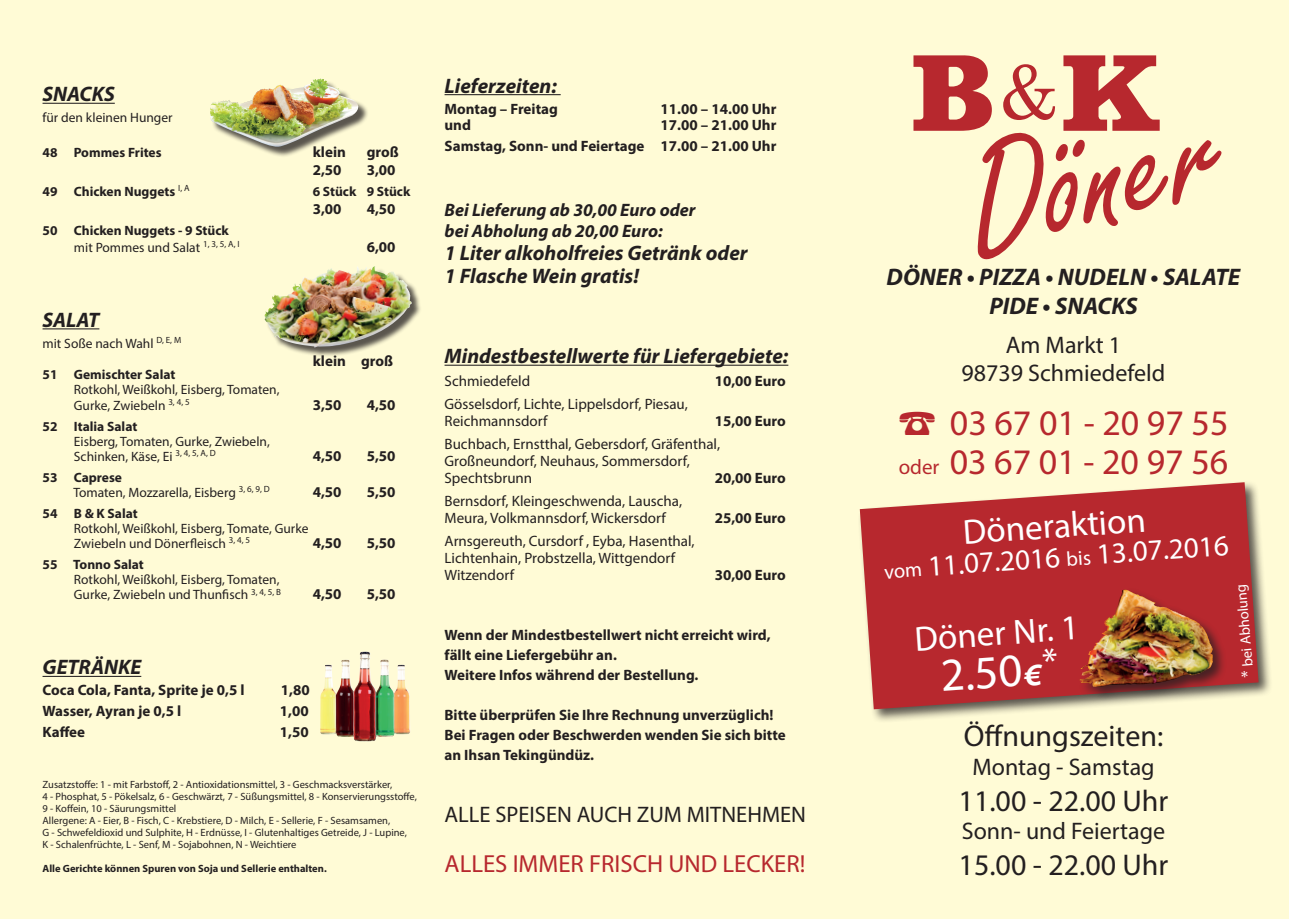
<style>
.page{position:relative;width:1289px;height:919px;background:#fff}
.page>*{position:absolute;margin:0;border:0;box-sizing:border-box;transform-origin:0 0}
.t1{font:170.55px "Freestyle Scr D";color:#b7282e}
.t2{font:73.95px "Century";color:#b7282e}
.t3{font:46.8px "Myriad Pro";color:#fff}
.t4{font:36px/39px "Myriad Pro";color:#b7282e;text-align:right}
.t5{font:35.1px "Myriad Pro";color:#fff}
.t6{font:30px "Myriad Pro";color:#231f20}
.t7{font:29.25px "Myriad Pro";color:#fff}
.t8{font:24.75px "Myriad Pro";color:#b7282e}
.t9{font:24px/28.8px "Myriad Pro";color:#231f20;text-align:center}
.t10{font:italic 700 24px/28.8px "Myriad Pro";color:#231f20;text-align:center}
.t11{font:22.5px "Myriad Pro";color:#231f20}
.t12{font:italic 700 21px/23px "Myriad Pro";color:#231f20}
.t13{font:italic 700 18px/21.5px "Myriad Pro";color:#231f20}
.t14{font:700 15px/20px "Myriad Pro";color:#231f20}
.t15{font:15px/17px "Myriad Pro";color:#231f20}
.t16{font:14.7px "Myriad Pro";color:#fff}
.t17{font:13.5px/15px "Myriad Pro";color:#231f20}
.t18{font:700 13.5px/16.5px "Myriad Pro";color:#231f20}
.t19{font:10.5px/12px "Myriad Pro";color:#231f20}
.t20{font:700 10.5px "Myriad Pro";color:#231f20}
.s1{font-weight:400}
.s2{font-weight:700}
.s3{font-size:21px}
.s4{font-size:20.4px}
.s5{font-weight:600;font-style:italic;font-size:37.95px}
.s6{font-size:17.55px}
</style>
<div class="page">
<div style="left:0;top:0;width:1288px;height:918px;background:#fffbd6"></div>
<hr style="left:43px;top:103px;width:72px;height:1px;background:#231f20">
<hr style="left:43px;top:328px;width:56px;height:1px;background:#231f20">
<hr style="left:43px;top:675px;width:98px;height:2px;background:#231f20">
<hr style="left:444px;top:94px;width:116px;height:1px;background:#231f20">
<hr style="left:444px;top:364px;width:344px;height:2px;background:#231f20">
<div style="left:212px;top:80px;width:157px;height:77px;background:#231f20;opacity:.75"></div>
<img style="left:229px;top:79px;width:90px;height:26px">
<div style="left:266px;top:268px;width:156px;height:90px;background:#231f20;opacity:.75"></div>
<img style="left:264px;top:268px;width:148px;height:79px">
<div style="left:857px;top:480px;width:415px;height:243px;background:#231f20;opacity:.75"></div>
<svg style="left:859px;top:482px;width:399px;height:227px;fill:#b7282e"></svg>
<div style="left:1078px;top:587px;width:149px;height:114px;background:#231f20;opacity:.75"></div>
<img style="left:1101px;top:589px;width:23px;height:47px">
<svg style="left:913px;top:55px;width:78px;height:76px"></svg>
<svg style="left:1063px;top:55px;width:96px;height:76px"></svg>
<img style="left:320px;top:651px;width:90px;height:90px">
<h3 class="t12" style="left:43px;top:82px;width:74px">SNACKS</h3>
<p class="t17" style="left:43px;top:110px;width:132px">für den kleinen Hunger</p>
<p class="t18" style="left:43px;top:143px;width:121px">48 Pommes Frites</p>
<p class="t14" style="left:313px;top:141px;width:35px">klein</p>
<p class="t14" style="left:367px;top:141px;width:34px">groß</p>
<p class="t14" style="left:313px;top:159px;width:30px">2,50</p>
<p class="t14" style="left:367px;top:159px;width:30px">3,00</p>
<p class="t18" style="left:43px;top:183px;width:149px">49 Chicken Nuggets <sup>I,</sup> <sup>A</sup></p>
<p class="t18" style="left:313px;top:183px;width:99px">6 Stück 9 Stück</p>
<p class="t14" style="left:313px;top:198px;width:30px">3,00</p>
<p class="t14" style="left:367px;top:198px;width:30px">4,50</p>
<p class="t18" style="left:74px;top:222px;width:167px;text-indent:-31px">50 Chicken Nuggets - 9 Stück <span class="s1">mit Pommes und Salat</span> <sup>1,</sup> <sup>3,</sup> <sup>5,</sup> <sup>A,</sup> <sup>I</sup></p>
<p class="t14" style="left:367px;top:236px;width:30px">6,00</p>
<h3 class="t12" style="left:43px;top:307px;width:58px">SALAT</h3>
<p class="t17" style="left:43px;top:335px;width:140px">mit Soße nach Wahl <sup>D,</sup> <sup>E,</sup> <sup>M</sup></p>
<p class="t18" style="left:43px;top:366px;width:134px">51 Gemischter Salat</p>
<p class="t17" style="left:74px;top:382px;width:207px">Rotkohl, Weißkohl, Eisberg, Tomaten,<br>Gurke, Zwiebeln <sup>3,</sup> <sup>4,</sup> <sup>5</sup></p>
<p class="t18" style="left:43px;top:417px;width:96px">52 Italia Salat</p>
<p class="t17" style="left:74px;top:433px;width:197px">Eisberg, Tomaten, Gurke, Zwiebeln,<br>Schinken, Käse, Ei <sup>3,</sup> <sup>4,</sup> <sup>5,</sup> <sup>A,</sup> <sup>D</sup></p>
<p class="t17" style="left:73px;top:469px;width:198px;text-indent:-31px"><span class="s2">53 Caprese<br></span>Tomaten, Mozzarella, Eisberg <sup>3,</sup> <sup>6,</sup> <sup>9,</sup> <sup>D</sup></p>
<p class="t14" style="left:313px;top:350px;width:82px">klein groß</p>
<p class="t14" style="left:313px;top:394px;width:30px">3,50</p>
<p class="t14" style="left:367px;top:394px;width:30px">4,50</p>
<p class="t14" style="left:313px;top:445px;width:30px">4,50</p>
<p class="t14" style="left:367px;top:445px;width:30px">5,50</p>
<p class="t14" style="left:313px;top:481px;width:30px">4,50</p>
<p class="t14" style="left:367px;top:481px;width:30px">5,50</p>
<p class="t18" style="left:43px;top:504px;width:97px">54 B &amp; K Salat</p>
<p class="t17" style="left:74px;top:520px;width:236px">Rotkohl, Weißkohl, Eisberg, Tomate, Gurke<br>Zwiebeln und Dönerfleisch <sup>3,</sup> <sup>4,</sup> <sup>5</sup></p>
<p class="t14" style="left:313px;top:532px;width:30px">4,50</p>
<p class="t14" style="left:367px;top:532px;width:30px">5,50</p>
<p class="t18" style="left:43px;top:555px;width:103px">55 Tonno Salat</p>
<p class="t17" style="left:74px;top:571px;width:209px">Rotkohl, Weißkohl, Eisberg, Tomaten,<br>Gurke, Zwiebeln und Thunfisch <sup>3,</sup> <sup>4,</sup> <sup>5,</sup> <sup>B</sup></p>
<p class="t14" style="left:313px;top:583px;width:30px">4,50</p>
<p class="t14" style="left:367px;top:583px;width:30px">5,50</p>
<h3 class="t12" style="left:43px;top:655px;width:100px">GETRÄNKE</h3>
<p class="t14" style="left:43px;top:679px;width:203px">Coca Cola, Fanta, Sprite je 0,5 l</p>
<p class="t14" style="left:281px;top:679px;width:30px">1,80</p>
<p class="t14" style="left:43px;top:700px;width:140px">Wasser, Ayran je 0,5 l</p>
<p class="t14" style="left:280px;top:700px;width:30px">1,00</p>
<p class="t14" style="left:43px;top:721px;width:44px">Kaffee</p>
<p class="t14" style="left:280px;top:721px;width:30px">1,50</p>
<p class="t19" style="left:43px;top:778px;width:376px">Zusatzstoffe: 1 - mit Farbstoff, 2 - Antioxidationsmittel, 3 - Geschmacksverstärker,<br>4 - Phosphat, 5 - Pökelsalz, 6 - Geschwärzt, 7 - Süßungsmittel, 8 - Konservierungsstoffe, 9 - Koffein, 10 - Säurungsmittel<br>Allergene: A - Eier, B - Fisch, C - Krebstiere, D - Milch, E - Sellerie, F - Sesamsamen,<br>G - Schwefeldioxid und Sulphite, H - Erdnüsse, I - Glutenhaltiges Getreide, J - Lupine,<br>K - Schalenfrüchte, L - Senf, M - Sojabohnen, N - Weichtiere</p>
<p class="t20" style="left:43px;top:861px;width:286px">Alle Gerichte können Spuren von Soja und Sellerie enthalten.</p>
<h3 class="t12" style="left:444px;top:73px;width:114px">Lieferzeiten:</h3>
<p class="t14" style="left:444px;top:98px;width:115px">Montag – Freitag</p>
<p class="t14" style="left:660px;top:98px;width:117px">11.00 – 14.00 Uhr</p>
<p class="t14" style="left:444px;top:114px;width:28px">und</p>
<p class="t14" style="left:444px;top:113px;width:333px;line-height:21.5px;text-align:right">17.00 – 21.00 Uhr<br>Samstag, Sonn- und Feiertage 17.00 – 21.00 Uhr</p>
<p class="t13" style="left:444px;top:198px;width:252px">Bei Lieferung ab 30,00 Euro oder bei Abholung ab 20,00 Euro:</p>
<h3 class="t12" style="left:444px;top:241px;width:304px">1 Liter alkoholfreies Getränk oder<br>1 Flasche Wein gratis!</h3>
<h3 class="t12" style="left:444px;top:344px;width:345px">Mindestbestellwerte für Liefergebiete:</h3>
<p class="t15" style="left:444px;top:372px;width:87px">Schmiedefeld</p>
<p class="t14" style="left:714px;top:370px;width:73px">10,00 Euro</p>
<p class="t15" style="left:444px;top:395px;width:245px">Gösselsdorf, Lichte, Lippelsdorf, Piesau,<br>Reichmannsdorf</p>
<p class="t14" style="left:714px;top:410px;width:73px">15,00 Euro</p>
<p class="t15" style="left:444px;top:435px;width:277px">Buchbach, Ernstthal, Gebersdorf, Gräfenthal,<br>Großneundorf, Neuhaus, Sommersdorf,<br>Spechtsbrunn</p>
<p class="t14" style="left:714px;top:467px;width:73px">20,00 Euro</p>
<p class="t15" style="left:444px;top:492px;width:239px">Bernsdorf, Kleingeschwenda, Lauscha,<br>Meura, Volkmannsdorf, Wickersdorf</p>
<p class="t15" style="left:444px;top:532px;width:252px">Arnsgereuth, Cursdorf , Eyba, Hasenthal,<br>Lichtenhain, Probstzella, Wittgendorf<br>Witzendorf</p>
<p class="t14" style="left:714px;top:507px;width:73px">25,00 Euro</p>
<p class="t14" style="left:714px;top:564px;width:73px">30,00 Euro</p>
<p class="t14" style="left:444px;top:624px;width:327px">Wenn der Mindestbestellwert nicht erreicht wird, fällt eine Liefergebühr an.<br>Weitere Infos während der Bestellung.</p>
<p class="t14" style="left:444px;top:704px;width:343px">Bitte überprüfen Sie Ihre Rechnung unverzüglich!<br>Bei Fragen oder Beschwerden wenden Sie sich bitte an Ihsan Tekingündüz.</p>
<h3 class="t11" style="left:444px;top:800px;width:363px">ALLE SPEISEN AUCH ZUM MITNEHMEN</h3>
<h3 class="t8" style="left:444px;top:848px;width:362px">ALLES IMMER FRISCH UND LECKER!</h3>
<h2 class="t2" style="left:998px;top:30px;width:62px">&amp;</h2>
<h1 class="t1" style="left:944px;top:116px;width:262px;rotate:-14deg">Döner</h1>
<h3 class="t10" style="left:886px;top:262px;width:355px">DÖNER • PIZZA • NUDELN • SALATE<br>PIDE • SNACKS</h3>
<h3 class="t9" style="left:961px;top:329px;width:205px">Am Markt 1<br>98739 Schmiedefeld</h3>
<h3 class="t4" style="left:898px;top:403px;width:331px">03 67 01 - 20 97 55<br><span class="s3">oder</span> 03 67 01 - 20 97 56</h3>
<h3 class="t5" style="left:961px;top:510px;width:185px;rotate:-4deg">Döneraktion</h3>
<h3 class="t7" style="left:882px;top:551px;width:347px;rotate:-4deg"><span class="s4">vom</span> 11.07.2016 <span class="s4">bis</span> 13.07.2016</h3>
<h3 class="t5" style="left:913px;top:617px;width:166px;rotate:-4deg">Döner Nr. 1</h3>
<h3 class="t3" style="left:938px;top:646px;width:119px;rotate:-4deg">2.50<span class="s5">€</span><sup>*</sup></h3>
<p class="t16" style="left:1239px;top:678px;width:95px;rotate:-95deg"><span class="s6">*</span> bei Abholung</p>
<h3 class="t6" style="left:963px;top:717px;width:201px">Öffnungszeiten:</h3>
<h3 class="t9" style="left:972px;top:751px;width:184px">Montag - Samstag</h3>
<h3 class="t6" style="left:958px;top:781px;width:211px">11.00 - 22.00 Uhr</h3>
<h3 class="t9" style="left:961px;top:816px;width:205px">Sonn- und Feiertage</h3>
<h3 class="t6" style="left:958px;top:846px;width:211px">15.00 - 22.00 Uhr</h3>
</div>
